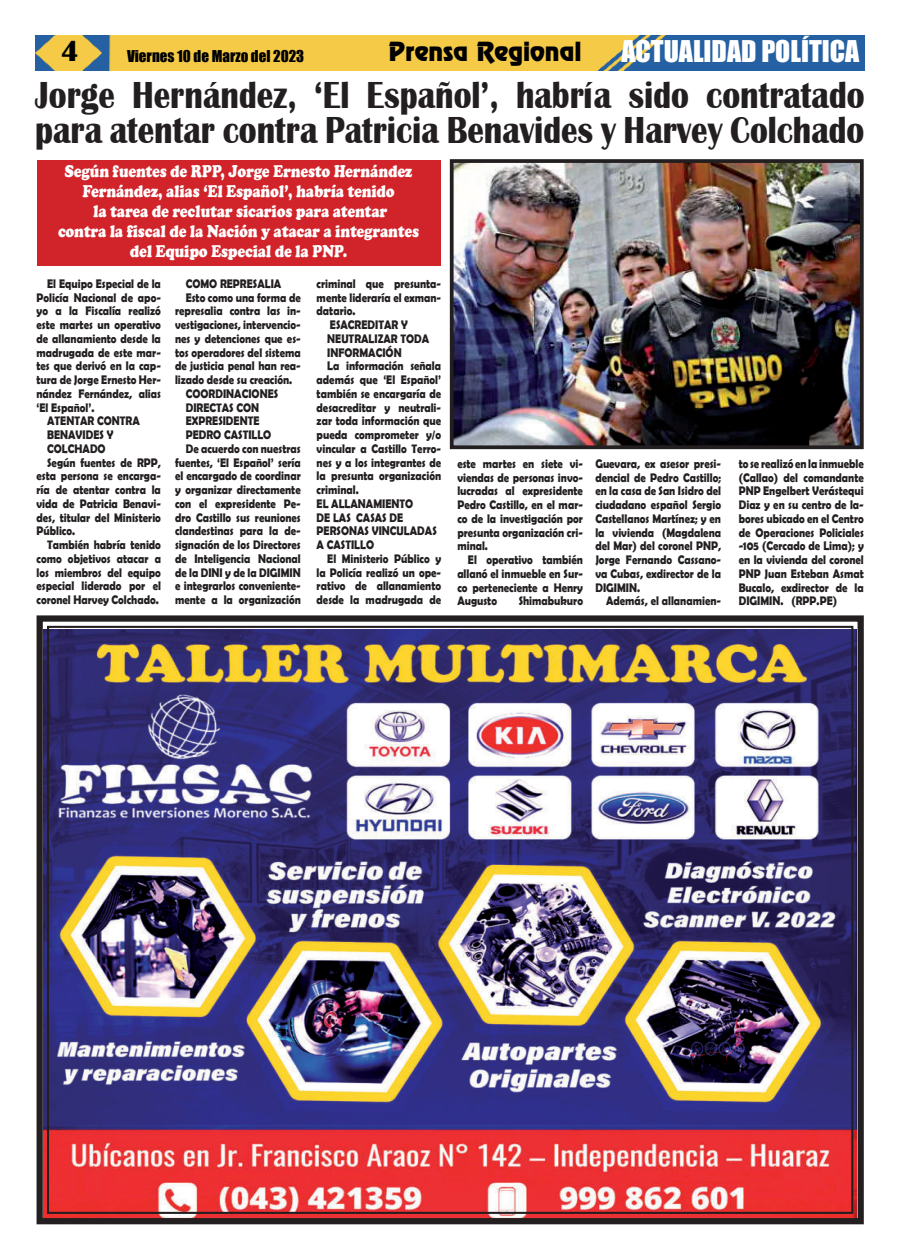
<style>
.page{position:relative;width:900px;height:1258px;background:#fff}
.page>*{position:absolute;margin:0;border:0;box-sizing:border-box;transform-origin:0 0}
.t1{font:700 38.75px/35px "Britannic";color:#231f20;scale:.85 1}
.t2{font:700 30px "Britannic";color:#000}
.t3{font:27.5px "Impact";color:#fff}
.t4{font:23.75px "Renfrew Normal";color:#000}
.t5{font:900 17.5px/20px "Cooper";color:#fff;text-align:center;scale:.82 1}
.t6{font:15px "Impact";color:#000}
.t7{font:700 12.5px/13.8px "Berlin Sans FB Demi";color:#231f20;text-align:justify;scale:.86 1}
</style>
<div class="page">
<img style="left:35px;top:35px;width:830px;height:36px">
<img style="left:36px;top:615px;width:828px;height:610px">
<img style="left:455px;top:164px;width:404px;height:280px">
<div style="left:450px;top:159px;width:414px;height:290px;border:4px solid #231f20"></div>
<div style="left:37px;top:160px;width:404px;height:106px;background:#d1232a"></div>
<h2 class="t2" style="left:61px;top:41px;width:20px">4</h2>
<p class="t6" style="left:127px;top:48px;width:179px">Viernes 10 de Marzo del 2023</p>
<h3 class="t4" style="left:389px;top:41px;width:194px">Prensa Regional</h3>
<h3 class="t3" style="left:621px;top:37px;width:239px">ACTUALIDAD POLÍTICA</h3>
<h1 class="t1" style="left:35px;top:81px;width:977px">Jorge Hernández, ‘El Español’, habría sido contratado para atentar contra Patricia Benavides y Harvey Colchado</h1>
<h3 class="t5" style="left:64px;top:163px;width:426px">Según fuentes de RPP, Jorge Ernesto Hernández<br>Fernández, alias ‘El Español’, habría tenido</h3>
<h3 class="t5" style="left:58px;top:203px;width:442px">la tarea de reclutar sicarios para atentar<br>contra la fiscal de la Nación y atacar a integrantes del Equipo Especial de la PNP.</h3>
<p class="t7" style="left:317px;top:277px;width:146px">criminal que presunta-</p>
<p class="t7" style="left:317px;top:291px;width:146px">mente lideraría el exman-</p>
<p class="t7" style="left:317px;top:304px;width:47px">datario.</p>
<p class="t7" style="left:330px;top:319px;width:92px">ESACREDITAR Y</p>
<p class="t7" style="left:327px;top:332px;width:120px">NEUTRALIZAR TODA</p>
<p class="t7" style="left:327px;top:345px;width:88px">INFORMACIÓN</p>
<p class="t7" style="left:327px;top:360px;width:134px">La información señala</p>
<p class="t7" style="left:317px;top:373px;width:146px">además que ‘El Español’</p>
<p class="t7" style="left:317px;top:387px;width:146px">también se encargaría de</p>
<p class="t7" style="left:317px;top:401px;width:146px">desacreditar y neutrali-</p>
<p class="t7" style="left:317px;top:414px;width:146px">zar toda información que</p>
<p class="t7" style="left:317px;top:429px;width:146px">pueda comprometer y/o</p>
<p class="t7" style="left:317px;top:442px;width:146px">vincular a Castillo Terro-</p>
<p class="t7" style="left:317px;top:456px;width:146px">nes y a los integrantes de</p>
<p class="t7" style="left:317px;top:469px;width:146px">la presunta organización</p>
<p class="t7" style="left:317px;top:483px;width:51px">criminal.</p>
<p class="t7" style="left:317px;top:497px;width:114px">EL ALLANAMIENTO</p>
<p class="t7" style="left:317px;top:511px;width:102px">DE LAS CASAS DE</p>
<p class="t7" style="left:317px;top:525px;width:141px">PERSONAS VINCULADAS</p>
<p class="t7" style="left:317px;top:539px;width:68px">A CASTILLO</p>
<p class="t7" style="left:327px;top:552px;width:134px">El Ministerio Público y</p>
<p class="t7" style="left:317px;top:565px;width:146px">la Policía realizó un ope-</p>
<p class="t7" style="left:317px;top:580px;width:146px">rativo de allanamiento</p>
<p class="t7" style="left:317px;top:594px;width:146px">desde la madrugada de</p>
<p class="t7" style="left:186px;top:277px;width:113px">COMO REPRESALIA</p>
<p class="t7" style="left:186px;top:291px;width:135px">Esto como una forma de</p>
<p class="t7" style="left:175px;top:305px;width:148px">represalia contra las in-</p>
<p class="t7" style="left:175px;top:319px;width:148px">vestigaciones, intervencio-</p>
<p class="t7" style="left:175px;top:332px;width:148px">nes y detenciones que es-</p>
<p class="t7" style="left:175px;top:346px;width:148px">tos operadores del sistema</p>
<p class="t7" style="left:175px;top:360px;width:148px">de justicia penal han rea-</p>
<p class="t7" style="left:175px;top:373px;width:138px">lizado desde su creación.</p>
<p class="t7" style="left:186px;top:387px;width:109px">COORDINACIONES</p>
<p class="t7" style="left:186px;top:401px;width:87px">DIRECTAS CON</p>
<p class="t7" style="left:186px;top:415px;width:87px">EXPRESIDENTE</p>
<p class="t7" style="left:186px;top:429px;width:101px">PEDRO CASTILLO</p>
<p class="t7" style="left:186px;top:442px;width:135px">De acuerdo con nuestras</p>
<p class="t7" style="left:175px;top:455px;width:148px">fuentes, ‘El Español’ sería</p>
<p class="t7" style="left:175px;top:470px;width:148px">el encargado de coordinar</p>
<p class="t7" style="left:175px;top:483px;width:148px">y organizar directamente</p>
<p class="t7" style="left:175px;top:497px;width:148px">con el expresidente Pe-</p>
<p class="t7" style="left:175px;top:511px;width:148px">dro Castillo sus reuniones</p>
<p class="t7" style="left:175px;top:525px;width:148px">clandestinas para la de-</p>
<p class="t7" style="left:175px;top:539px;width:148px">signación de los Directores</p>
<p class="t7" style="left:175px;top:552px;width:148px">de Inteligencia Nacional</p>
<p class="t7" style="left:175px;top:565px;width:148px">de la DINI y de la DIGIMIN</p>
<p class="t7" style="left:175px;top:580px;width:148px">e integrarlos conveniente-</p>
<p class="t7" style="left:175px;top:593px;width:148px">mente a la organización</p>
<p class="t7" style="left:47px;top:277px;width:134px">El Equipo Especial de la</p>
<p class="t7" style="left:37px;top:291px;width:146px">Policía Nacional de apo-</p>
<p class="t7" style="left:37px;top:304px;width:146px">yo a la Fiscalía realizó</p>
<p class="t7" style="left:37px;top:319px;width:146px">este martes un operativo</p>
<p class="t7" style="left:37px;top:332px;width:146px">de allanamiento desde la</p>
<p class="t7" style="left:37px;top:346px;width:146px">madrugada de este mar-</p>
<p class="t7" style="left:37px;top:360px;width:146px">tes que derivó en la cap-</p>
<p class="t7" style="left:37px;top:374px;width:146px">tura de Jorge Ernesto Her-</p>
<p class="t7" style="left:37px;top:387px;width:146px">nández Fernández, alias</p>
<p class="t7" style="left:37px;top:400px;width:69px">‘El Español’.</p>
<p class="t7" style="left:47px;top:415px;width:109px">ATENTAR CONTRA</p>
<p class="t7" style="left:47px;top:429px;width:78px">BENAVIDES Y</p>
<p class="t7" style="left:47px;top:442px;width:70px">COLCHADO</p>
<p class="t7" style="left:47px;top:456px;width:134px">Según fuentes de RPP,</p>
<p class="t7" style="left:37px;top:470px;width:146px">esta persona se encarga-</p>
<p class="t7" style="left:37px;top:484px;width:146px">ría de atentar contra la</p>
<p class="t7" style="left:37px;top:497px;width:146px">vida de Patricia Benavi-</p>
<p class="t7" style="left:37px;top:510px;width:146px">des, titular del Ministerio</p>
<p class="t7" style="left:37px;top:524px;width:46px">Público.</p>
<p class="t7" style="left:47px;top:539px;width:134px">También habría tenido</p>
<p class="t7" style="left:37px;top:552px;width:146px">como objetivos atacar a</p>
<p class="t7" style="left:37px;top:566px;width:146px">los miembros del equipo</p>
<p class="t7" style="left:37px;top:580px;width:146px">especial liderado por el</p>
<p class="t7" style="left:37px;top:593px;width:144px">coronel Harvey Colchado.</p>
<p class="t7" style="left:457px;top:457px;width:148px">este martes en siete vi&shy;viendas de personas invo&shy;lucradas al expresidente Pedro Castillo, en el mar&shy;co de la investigación por presunta organización cri&shy;minal.</p>
<p class="t7" style="left:457px;top:553px;width:148px;text-indent:11px">El operativo también allanó el inmueble en Sur&shy;co perteneciente a Henry Augusto</p>
<p class="t7" style="left:519px;top:594px;width:76px">Shimabukuro</p>
<p class="t7" style="left:595px;top:457px;width:148px">Guevara, ex asesor presi&shy;dencial de Pedro Castillo; en la casa de San Isidro del ciudadano español Sergio Castellanos Martínez; y en la vivienda (Magdalena del Mar) del coronel PNP, Jorge Fernando Cassano&shy;va Cubas, exdirector de la DIGIMIN.</p>
<p class="t7" style="left:606px;top:595px;width:135px">Además, el allanamien-</p>
<p class="t7" style="left:739px;top:456px;width:147px">to se realizó en la inmueble (Callao) del comandante PNP Engelbert Verástequi Diaz y en su centro de la&shy;bores ubicado en el Centro de Operaciones Policiales -105 (Cercado de Lima); y en la vivienda del coronel PNP Juan Esteban Asmat Bucalo, exdirector de la DIGIMIN. (RPP.PE)</p>
</div>
